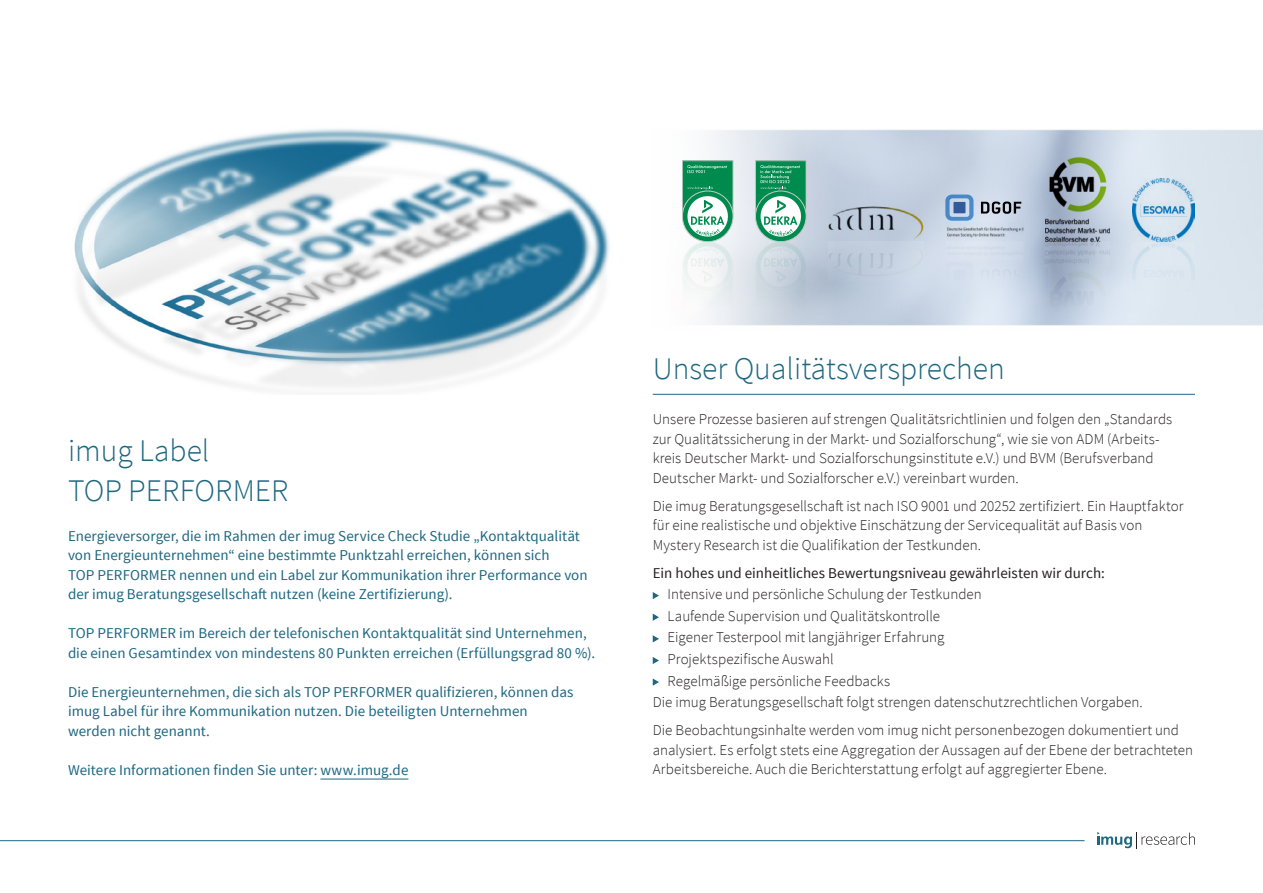
<style>
.page{position:relative;width:1263px;height:893px;background:#fff}
.page>*{position:absolute;margin:0;border:0;box-sizing:border-box;transform-origin:0 0}
.Headline_-_XL{font:300 31.5px "Source Sans Pro";color:#1d6781}
.Copytext{font:300 15px/19.5px "Source Sans Pro";color:#231f20}
.Copytext-2{font:15px/19.5px "Source Sans Pro";color:#1d6781}
.Copytext-3{font:15px "Source Sans Pro";color:#231f20}
</style>
<div class="page">
<hr style="left:0;top:840px;width:1084px;height:1px;background:#1d6781">
<svg style="left:1097px;top:832px;width:98px;height:17px"></svg>
<img style="left:74px;top:129px;width:536px;height:260px">
<img style="left:836px;top:129px;width:427px;height:197px">
<hr style="left:653px;top:394px;width:542px;height:1px;background:#1d6781">
<hr style="left:320px;top:779px;width:88px;height:1px;background:#1d6781">
<svg style="left:653px;top:592px;width:6px;height:7px"></svg>
<svg style="left:653px;top:614px;width:6px;height:7px"></svg>
<svg style="left:653px;top:635px;width:6px;height:7px"></svg>
<svg style="left:653px;top:657px;width:6px;height:7px"></svg>
<svg style="left:653px;top:678px;width:6px;height:8px"></svg>
<img style="left:1049px;top:155px;width:57px;height:62px">
<img style="left:1045px;top:217px;width:65px;height:49px">
<img style="left:1132px;top:179px;width:62px;height:126px">
<img style="left:836px;top:203px;width:88px;height:78px">
<img style="left:946px;top:223px;width:77px;height:37px">
<svg style="left:981px;top:202px;width:40px;height:12px"></svg>
<svg style="left:945px;top:195px;width:28px;height:26px"></svg>
<img style="left:1049px;top:266px;width:57px;height:60px">
<svg style="left:981px;top:269px;width:40px;height:12px"></svg>
<svg style="left:945px;top:262px;width:28px;height:26px"></svg>
<svg style="left:692px;top:129px;width:144px;height:197px;background:#d5dde7"></svg>
<svg style="left:682px;top:191px;width:51px;height:51px"></svg>
<svg style="left:682px;top:160px;width:51px;height:77px"></svg>
<svg style="left:683px;top:246px;width:50px;height:77px"></svg>
<svg style="left:755px;top:191px;width:51px;height:51px"></svg>
<svg style="left:755px;top:160px;width:51px;height:77px"></svg>
<svg style="left:755px;top:246px;width:51px;height:77px;background:#c8d3dd"></svg>
<p class="Headline_-_XL" style="left:68px;top:431px;width:143px">imug Label</p>
<p class="Headline_-_XL" style="left:68px;top:472px;width:222px">TOP PERFORMER</p>
<p class="Copytext-2" style="left:68px;top:526px;width:521px">Energieversorger, die im Rahmen der imug Service Check Studie „Kontaktqualität von Energieunternehmen“ eine bestimmte Punktzahl erreichen, können sich<br>TOP PERFORMER nennen und ein Label zur Kommunikation ihrer Performance von der imug Beratungsgesellschaft nutzen (keine Zertifizierung).</p>
<p class="Copytext-2" style="left:68px;top:624px;width:529px">TOP PERFORMER im Bereich der telefonischen Kontaktqualität sind Unternehmen, die einen Gesamtindex von mindestens 80 Punkten erreichen (Erfüllungsgrad 80 %).</p>
<p class="Copytext-2" style="left:68px;top:682px;width:507px">Die Energieunternehmen, die sich als TOP PERFORMER qualifizieren, können das imug Label für ihre Kommunikation nutzen. Die beteiligten Unternehmen werden nicht genannt.</p>
<p class="Copytext-2" style="left:68px;top:760px;width:342px">Weitere Informationen finden Sie unter: www.imug.de</p>
<p class="Headline_-_XL" style="left:653px;top:349px;width:354px">Unser Qualitätsversprechen</p>
<p class="Copytext" style="left:653px;top:409px;width:521px">Unsere Prozesse basieren auf strengen Qualitätsrichtlinien und folgen den „Standards zur Qualitätssicherung in der Markt- und Sozialforschung“, wie sie von ADM (Arbeits&shy;kreis Deutscher Markt- und Sozialforschungsinstitute e.V.) und BVM (Berufsverband Deutscher Markt- und Sozialforscher e.V.) vereinbart wurden.</p>
<p class="Copytext" style="left:653px;top:496px;width:532px">Die imug Beratungsgesellschaft ist nach ISO 9001 und 20252 zertifiziert. Ein Hauptfaktor für eine realistische und objektive Einschätzung der Servicequalität auf Basis von<br>Mystery Research ist die Qualifikation der Testkunden.</p>
<p class="Copytext-3" style="left:653px;top:563px;width:454px">Ein hohes und einheitliches Bewertungsniveau gewährleisten wir durch:</p>
<p class="Copytext" style="left:668px;top:585px;width:316px">Intensive und persönliche Schulung der Testkunden</p>
<p class="Copytext" style="left:668px;top:606px;width:274px">Laufende Supervision und Qualitätskontrolle</p>
<p class="Copytext" style="left:668px;top:628px;width:278px">Eigener Testerpool mit langjähriger Erfahrung</p>
<p class="Copytext" style="left:668px;top:649px;width:167px">Projektspezifische Auswahl</p>
<p class="Copytext" style="left:668px;top:671px;width:224px">Regelmäßige persönliche Feedbacks</p>
<p class="Copytext" style="left:653px;top:693px;width:492px">Die imug Beratungsgesellschaft folgt strengen datenschutzrechtlichen Vorgaben.</p>
<p class="Copytext" style="left:653px;top:721px;width:542px">Die Beobachtungsinhalte werden vom imug nicht personenbezogen dokumentiert und analysiert. Es erfolgt stets eine Aggregation der Aussagen auf der Ebene der betrachteten<br>Arbeitsbereiche. Auch die Berichterstattung erfolgt auf aggregierter Ebene.</p>
</div>
